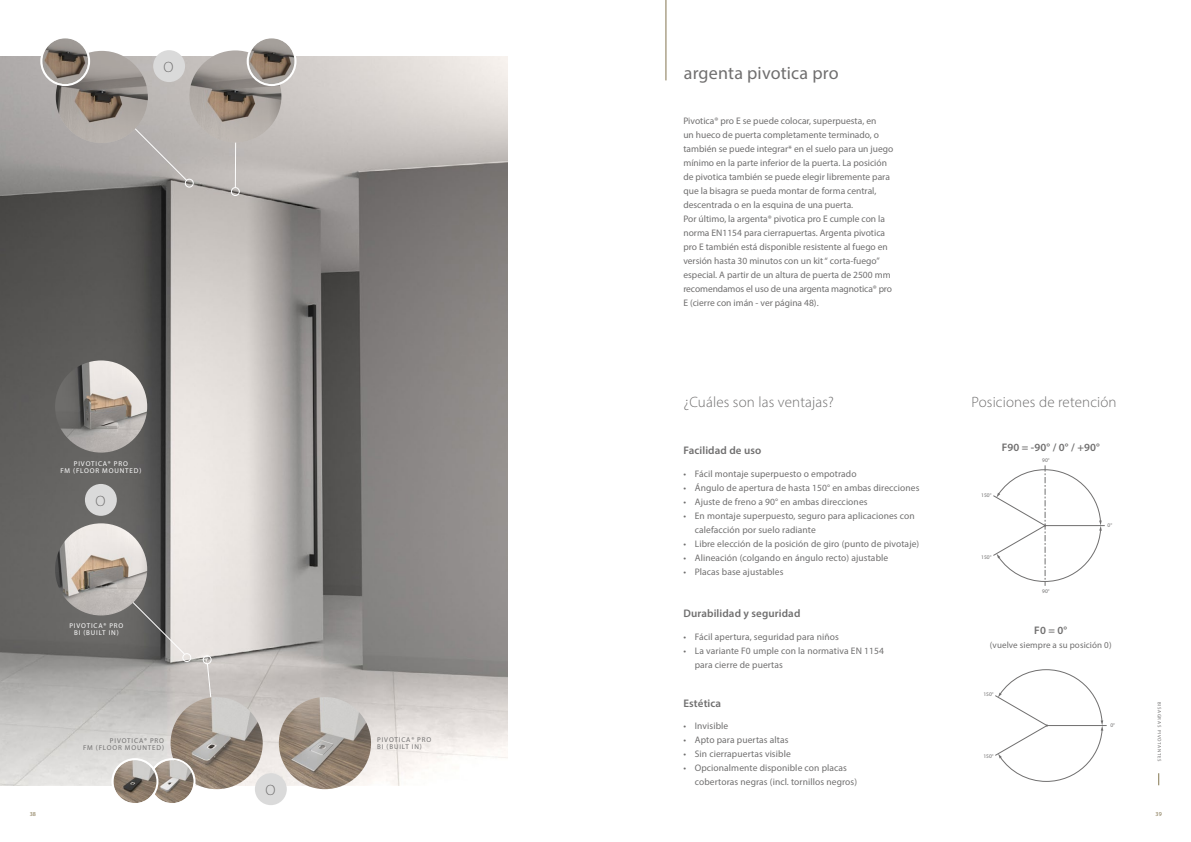
<style>
.page{position:relative;width:1191px;height:842px;background:#fff}
.page>*{position:absolute;margin:0;border:0;box-sizing:border-box;transform-origin:0 0}
.t1{font:18px "Myriad Pro";letter-spacing:.01em;color:#706f6f}
.t2{font:300 15px "Myriad Pro";letter-spacing:.01em;color:#706f6f}
.t3{font:600 11px "Myriad Pro";letter-spacing:.01em;color:#706f6f}
.t4{font:9.5px/14px "Myriad Pro";color:#706f6f}
.t5{font:9px "Myriad Pro";letter-spacing:.01em;color:#706f6f}
.t6{font:7px/7px "Myriad Pro";letter-spacing:.12em;color:#fff;text-align:center}
.t7{font:7px/7px "Myriad Pro";letter-spacing:.12em;color:#706f6f;text-align:right}
.t8{font:6px "Myriad Pro";color:#837550}
.t9{font:5.5px "Myriad Pro";color:#706f6f}
.t10{font:4.9px "Myriad Pro";letter-spacing:.145em;color:#706f6f}
</style>
<div class="page">
<img style="left:0;top:57px;width:507px;height:728px">
<hr style="left:665px;top:0;width:1px;height:80px;background:#837550">
<svg style="left:1158px;top:773px;width:1px;height:12px"></svg>
<svg style="left:134px;top:128px;width:53px;height:53px;background:#b2aeac"></svg>
<svg style="left:132px;top:602px;width:53px;height:53px;background:#868483"></svg>
<img style="left:55px;top:360px;width:92px;height:93px;border-radius:46px">
<img style="left:55px;top:523px;width:92px;height:92px;border-radius:46px">
<img style="left:171px;top:697px;width:92px;height:92px;border-radius:46px">
<img style="left:150px;top:760px;width:43px;height:43px;border-radius:22px">
<div style="left:148px;top:758px;width:47px;height:47px;border:2px solid #fff;border-radius:50%"></div>
<img style="left:113px;top:760px;width:43px;height:43px;border-radius:22px">
<div style="left:111px;top:758px;width:47px;height:47px;border:2px solid #fff;border-radius:50%"></div>
<img style="left:279px;top:697px;width:92px;height:92px;border-radius:46px">
<div style="left:185px;top:179px;width:8px;height:8px;border:1px solid #fff;border-radius:50%"></div>
<div style="left:183px;top:653px;width:8px;height:9px;border:1px solid #fff;border-radius:50%"></div>
<div style="left:203px;top:655px;width:8px;height:9px;border:1px solid #fff;border-radius:50%"></div>
<svg style="left:235px;top:143px;width:1px;height:44px"></svg>
<div style="left:231px;top:187px;width:8px;height:9px;border:1px solid #fff;border-radius:50%"></div>
<img style="left:189px;top:50px;width:92px;height:93px">
<hr style="left:1047px;top:725px;width:59px;height:1px;background:#706f6f">
<svg style="left:995px;top:669px;width:109px;height:113px"></svg>
<img style="left:56px;top:51px;width:92px;height:92px">
<img style="left:42px;top:39px;width:46px;height:45px">
<div style="left:40px;top:36px;width:50px;height:50px;border:2px solid #fff;border-radius:50%"></div>
<img style="left:249px;top:39px;width:45px;height:45px">
<div style="left:247px;top:36px;width:49px;height:50px;border:2px solid #fff;border-radius:50%"></div>
<svg style="left:207px;top:663px;width:4px;height:35px"></svg>
<hr style="left:1045px;top:525px;width:59px;height:1px;background:#706f6f">
<svg style="left:993px;top:465px;width:110px;height:121px"></svg>
<div style="left:255px;top:773px;width:32px;height:32px;background:#dadada;border-radius:50%"></div>
<div style="left:85px;top:484px;width:32px;height:32px;background:#dadada;border-radius:50%"></div>
<div style="left:153px;top:50px;width:32px;height:32px;background:#dadada;border-radius:50%"></div>
<h2 class="t2" style="left:164px;top:58px;width:12px">O</h2>
<h1 class="t1" style="left:684px;top:62px;width:156px">argenta pivotica pro</h1>
<p class="t4" style="left:683px;top:114px;width:211px">Pivotica® pro E se puede colocar, superpuesta, en<br>un hueco de puerta completamente terminado, o también se puede integrar* en el suelo para un juego mínimo en la parte inferior de la puerta. La posición de pivotica también se puede elegir libremente para que la bisagra se pueda montar de forma central, descentrada o en la esquina de una puerta.<br>Por último, la argenta® pivotica pro E cumple con la norma EN1154 para cierrapuertas. Argenta pivotica pro E también está disponible resistente al fuego en versión hasta 30 minutos con un kit “ corta-fuego” especial. A partir de un altura de puerta de 2500 mm recomendamos el uso de una argenta magnotica® pro E (cierre con imán - ver página 48).</p>
<h2 class="t2" style="left:683px;top:393px;width:152px">¿Cuáles son las ventajas?</h2>
<h2 class="t2" style="left:971px;top:393px;width:147px">Posiciones de retención</h2>
<p class="t6" style="left:60px;top:459px;width:82px">PIVOTICA® PRO<br>FM (FLOOR MOUNTED)</p>
<h2 class="t2" style="left:95px;top:491px;width:12px">O</h2>
<p class="t6" style="left:69px;top:622px;width:56px">PIVOTICA® PRO<br>BI (BUILT IN)</p>
<p class="t3" style="left:683px;top:444px;width:79px">Facilidad de uso</p>
<p class="t4" style="left:683px;top:467px;width:175px">• Fácil montaje superpuesto o empotrado</p>
<p class="t4" style="left:683px;top:481px;width:237px">• Ángulo de apertura de hasta 150° en ambas direcciones</p>
<p class="t4" style="left:683px;top:495px;width:186px">• Ajuste de freno a 90° en ambas direcciones</p>
<p class="t4" style="left:695px;top:509px;width:221px;text-indent:-11px">• En montaje superpuesto, seguro para aplicaciones con calefacción por suelo radiante</p>
<p class="t4" style="left:683px;top:537px;width:237px">• Libre elección de la posición de giro (punto de pivotaje)</p>
<p class="t4" style="left:683px;top:551px;width:206px">• Alineación (colgando en ángulo recto) ajustable</p>
<p class="t4" style="left:683px;top:565px;width:102px">• Placas base ajustables</p>
<p class="t3" style="left:683px;top:606px;width:118px">Durabilidad y seguridad</p>
<p class="t4" style="left:683px;top:629px;width:157px">• Fácil apertura, seguridad para niños</p>
<p class="t4" style="left:695px;top:643px;width:191px;text-indent:-11px">• La variante F0 umple con la normativa EN 1154 para cierre de puertas</p>
<p class="t3" style="left:1001px;top:440px;width:100px">F90 = -90° / 0° / +90°</p>
<p class="t9" style="left:981px;top:492px;width:12px">150°</p>
<p class="t9" style="left:981px;top:554px;width:12px">150°</p>
<p class="t9" style="left:1042px;top:457px;width:9px">90°</p>
<p class="t9" style="left:1042px;top:587px;width:9px">90°</p>
<p class="t9" style="left:1107px;top:522px;width:6px">0°</p>
<p class="t3" style="left:1034px;top:624px;width:34px">F0 = 0°</p>
<p class="t5" style="left:990px;top:640px;width:123px">(vuelve siempre a su posición 0)</p>
<p class="t9" style="left:983px;top:691px;width:12px">150°</p>
<p class="t7" style="left:83px;top:737px;width:82px">PIVOTICA® PRO<br>FM (FLOOR MOUNTED)</p>
<h2 class="t2" style="left:265px;top:781px;width:12px">O</h2>
<p class="t7" style="left:377px;top:736px;width:56px;text-align:left">PIVOTICA® PRO<br>BI (BUILT IN)</p>
<p class="t3" style="left:683px;top:696px;width:39px">Estética</p>
<p class="t4" style="left:683px;top:719px;width:46px">• Invisible</p>
<p class="t4" style="left:683px;top:733px;width:107px">• Apto para puertas altas</p>
<p class="t4" style="left:683px;top:747px;width:109px">• Sin cierrapuertas visible</p>
<p class="t4" style="left:695px;top:761px;width:164px;text-indent:-11px">• Opcionalmente disponible con placas cobertoras negras (incl. tornillos negros)</p>
<p class="t9" style="left:983px;top:753px;width:12px">150°</p>
<p class="t9" style="left:1110px;top:722px;width:6px">0°</p>
<p class="t10" style="left:1162px;top:702px;width:61px;rotate:90deg">bisagras pivotantes</p>
<p class="t8" style="left:30px;top:810px;width:8px">38</p>
<p class="t8" style="left:1155px;top:810px;width:8px">39</p>
</div>
